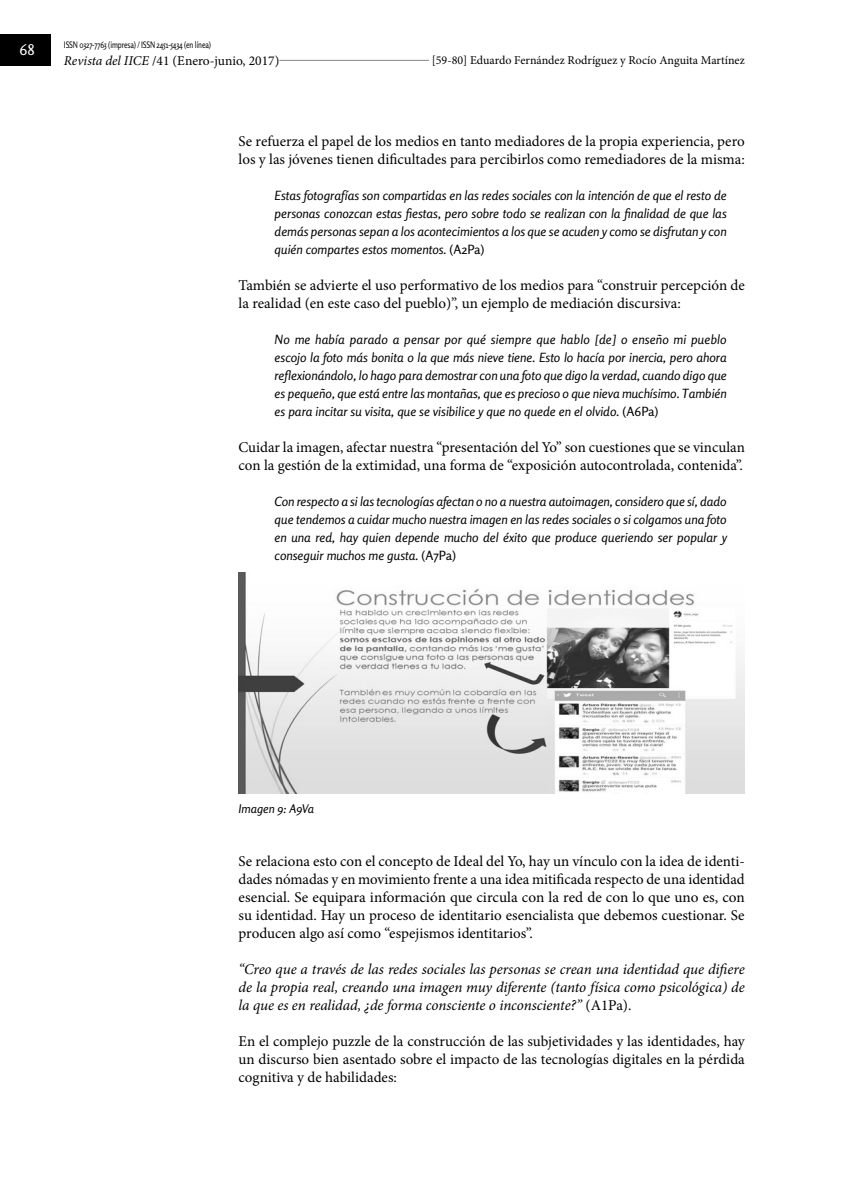
<style>
.page{position:relative;width:851px;height:1190px;background:#fff}
.page>*{position:absolute;margin:0;border:0;box-sizing:border-box;transform-origin:0 0}
.Art____Texto_princip{font:15px/18px "Minion Pro";letter-spacing:-.005em;color:#000}
.Art____Texto_princip-2{font:italic 15px/18px "Minion Pro";letter-spacing:-.005em;color:#000;text-align:justify}
.t1{font:15px "Rosario";color:#fff}
.t2{font:13.5px "Minion Pro";color:#000}
.Art____Cita{font:italic 12.75px/18px "Rosario";color:#000;text-align:justify}
.t3{font:12px "Minion Pro";color:#000}
.Art____Fuente_cuadro{font:italic 12px "Rosario";color:#000}
.t4{font:9px "Rosario";letter-spacing:-.02em;color:#000;scale:.8 1}
.s1{font-style:italic}
.s2{font-style:normal}
</style>
<div class="page">
<hr style="left:204px;top:60px;width:528px;height:1px;background:#878787">
<div style="left:64px;top:54px;width:215px;height:15px;background:#fff"></div>
<div style="left:0;top:35px;width:50px;height:31px;background:#000"></div>
<div style="left:429px;top:54px;width:315px;height:15px;background:#fff"></div>
<img style="left:238px;top:573px;width:506px;height:220px">
<p class="t1" style="left:19px;top:41px;width:17px">68</p>
<p class="t4" style="left:64px;top:40px;width:185px">ISSN 0327-7763 (impresa) / ISSN 2451-5434 (en línea)</p>
<p class="t2" style="left:64px;top:51px;width:217px"><span class="s1">Revista del IICE</span> /41 (Enero-junio, 2017)</p>
<p class="t3" style="left:431px;top:52px;width:314px">[59-80] Eduardo Fernández Rodríguez y Rocío Anguita Martínez</p>
<p class="Art____Texto_princip" style="left:238px;top:132px;width:507px">Se refuerza el papel de los medios en tanto mediadores de la propia experiencia, pero los y las jóvenes tienen dificultades para percibirlos como remediadores de la misma:</p>
<p class="Art____Cita" style="left:274px;top:186px;width:453px">Estas fotografías son compartidas en las redes sociales con la intención de que el resto de personas conozcan estas fiestas, pero sobre todo se realizan con la finalidad de que las demás personas sepan a los acontecimientos a los que se acuden y como se disfrutan y con quién compartes estos momentos<span class="s2">. (A2Pa)</span></p>
<p class="Art____Texto_princip" style="left:238px;top:276px;width:507px">También se advierte el uso performativo de los medios para “construir percepción de la realidad (en este caso del pueblo)”, un ejemplo de mediación discursiva:</p>
<p class="Art____Cita" style="left:274px;top:330px;width:453px">No me había parado a pensar por qué siempre que hablo [de] o enseño mi pueblo escojo la foto más bonita o la que más nieve tiene. Esto lo hacía por inercia, pero ahora reflexionándolo, lo hago para demostrar con una foto que digo la verdad, cuando digo que es pequeño, que está entre las montañas, que es precioso o que nieva muchísimo. También es para incitar su visita, que se visibilice y que no quede en el olvido. <span class="s2">(A6Pa)</span></p>
<p class="Art____Texto_princip" style="left:238px;top:438px;width:507px">Cuidar la imagen, afectar nuestra “presentación del Yo” son cuestiones que se vinculan con la gestión de la extimidad, una forma de “exposición autocontrolada, contenida”.</p>
<p class="Art____Cita" style="left:274px;top:492px;width:454px">Con respecto a si las tecnologías afectan o no a nuestra autoimagen, considero que sí, dado que tendemos a cuidar mucho nuestra imagen en las redes sociales o si colgamos una foto en una red, hay quien depende mucho del éxito que produce queriendo ser popular y conseguir muchos me gusta. <span class="s2">(A7Pa)</span></p>
<p class="Art____Fuente_cuadro" style="left:238px;top:802px;width:77px">Imagen 9: A9Va</p>
<p class="Art____Texto_princip" style="left:238px;top:852px;width:507px;text-align:justify">Se relaciona esto con el concepto de Ideal del Yo, hay un vínculo con la idea de identi&shy;dades nómadas y en movimiento frente a una idea mitificada respecto de una identidad esencial. Se equipara información que circula con la red de con lo que uno es, con su identidad. Hay un proceso de identitario esencialista que debemos cuestionar. Se producen algo así como “espejismos identitarios”.</p>
<p class="Art____Texto_princip-2" style="left:238px;top:960px;width:507px">“Creo que a través de las redes sociales las personas se crean una identidad que difiere de la propia real, creando una imagen muy diferente (tanto física como psicológica) de la que es en realidad, ¿de forma consciente o inconsciente?” <span class="s2">(A1Pa).</span></p>
<p class="Art____Texto_princip" style="left:238px;top:1032px;width:507px;text-align:justify">En el complejo puzzle de la construcción de las subjetividades y las identidades, hay un discurso bien asentado sobre el impacto de las tecnologías digitales en la pérdida cognitiva y de habilidades:</p>
</div>
